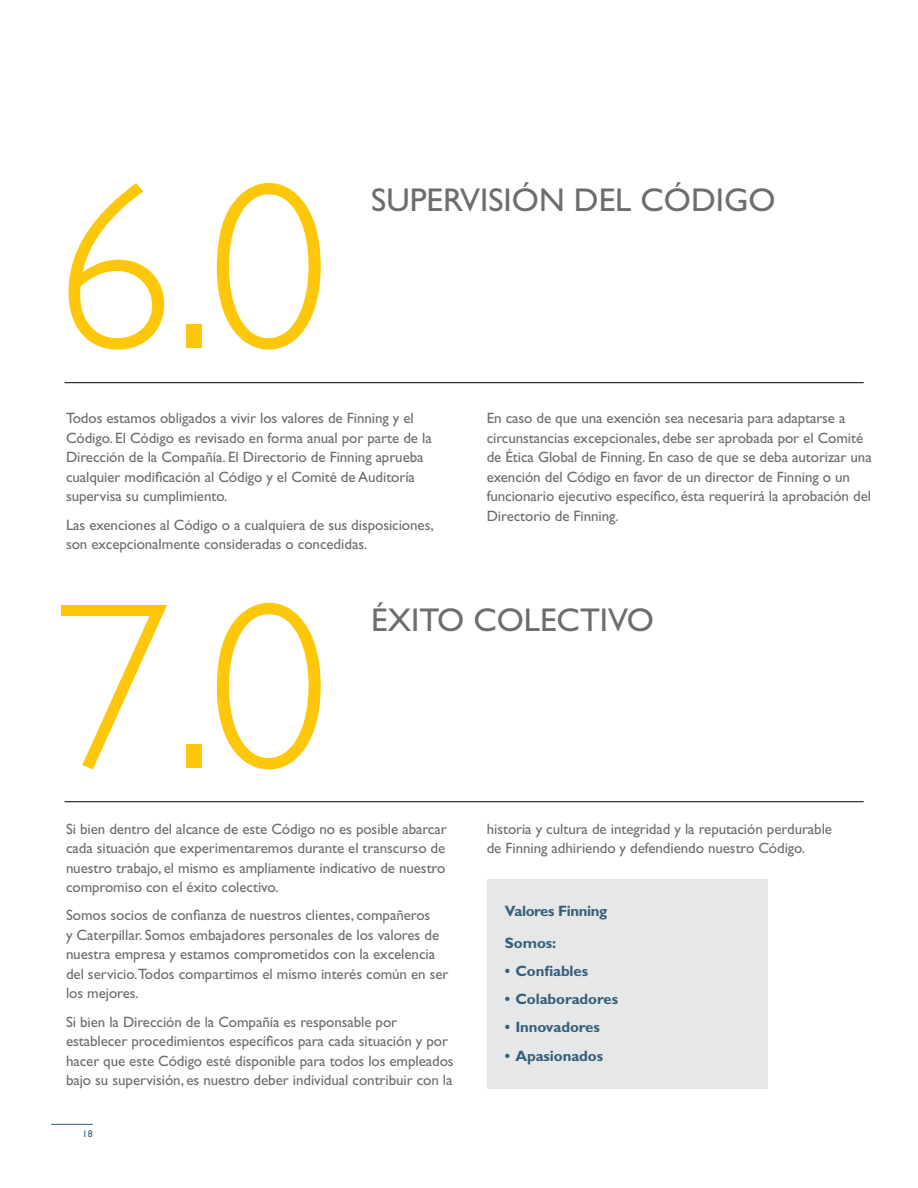
<style>
.page{position:relative;width:918px;height:1188px;background:#fff}
.page>*{position:absolute;margin:0;border:0;box-sizing:border-box;transform-origin:0 0}
.t1{font:300 238.05px/419.8px "Gill Sans Std";color:#ffc709}
.t2{font:33px "Gill Sans Std";color:#6d6c6f}
.t3{font:15px/19.5px "Gill Sans Std";letter-spacing:-.005em;color:#6d6c6f}
.t4{font:700 15px "Gill Sans Std";letter-spacing:-.005em;color:#366079}
.t5{font:700 15px/32.4px "Gill Sans Std";letter-spacing:-.025em;color:#366079}
.t6{font:9.75px "Gill Sans Std";color:#366079}
</style>
<div class="page">
<hr style="left:51px;top:1124px;width:42px;height:1px;background:#366079">
<div style="left:487px;top:879px;width:280px;height:210px;background:#e6e7e8"></div>
<hr style="left:64px;top:382px;width:800px;height:1px;background:#000">
<hr style="left:64px;top:801px;width:800px;height:1px;background:#000">
<h1 class="t1" style="left:54px;top:61px;width:276px">6.0<br>7.0</h1>
<h2 class="t2" style="left:371px;top:181px;width:406px">SUPERVISIÓN DEL CÓDIGO</h2>
<p class="t3" style="left:66px;top:409px;width:367px">Todos estamos obligados a vivir los valores de Finning y el Código. El Código es revisado en forma anual por parte de la Dirección de la Compañía. El Directorio de Finning aprueba cualquier modificación al Código y el Comité de Auditoría supervisa su cumplimiento.</p>
<p class="t3" style="left:66px;top:515px;width:369px">Las exenciones al Código o a cualquiera de sus disposiciones, son excepcionalmente consideradas o concedidas.</p>
<p class="t3" style="left:487px;top:409px;width:387px">En caso de que una exención sea necesaria para adaptarse a circunstancias excepcionales, debe ser aprobada por el Comité de Ética Global de Finning. En caso de que se deba autorizar una exención del Código en favor de un director de Finning o un funcionario ejecutivo específico, ésta requerirá la aprobación del Directorio de Finning.</p>
<h2 class="t2" style="left:371px;top:601px;width:284px">ÉXITO COLECTIVO</h2>
<p class="t3" style="left:66px;top:819px;width:382px;text-align:justify">Si bien dentro del alcance de este Código no es posible abarcar cada situación que experimentaremos durante el transcurso de nuestro trabajo, el mismo es ampliamente indicativo de nuestro compromiso con el éxito colectivo.</p>
<p class="t3" style="left:66px;top:906px;width:384px">Somos socios de confianza de nuestros clientes, compañeros<br>y Caterpillar. Somos embajadores personales de los valores de nuestra empresa y estamos comprometidos con la excelencia del servicio.Todos compartimos el mismo interés común en ser los mejores.</p>
<p class="t3" style="left:66px;top:1012px;width:389px">Si bien la Dirección de la Compañía es responsable por establecer procedimientos específicos para cada situación y por hacer que este Código esté disponible para todos los empleados bajo su supervisión, es nuestro deber individual contribuir con la</p>
<p class="t6" style="left:83px;top:1128px;width:12px">18</p>
<p class="t3" style="left:487px;top:819px;width:347px">historia y cultura de integridad y la reputación perdurable de Finning adhiriendo y defendiendo nuestro Código.</p>
<p class="t5" style="left:505px;top:894px;width:104px">Valores Finning<br>Somos:</p>
<p class="t4" style="left:505px;top:962px;width:85px">• Confiables</p>
<p class="t4" style="left:505px;top:990px;width:115px">• Colaboradores</p>
<p class="t4" style="left:505px;top:1019px;width:96px">• Innovadores</p>
<p class="t4" style="left:505px;top:1047px;width:100px">• Apasionados</p>
</div>
